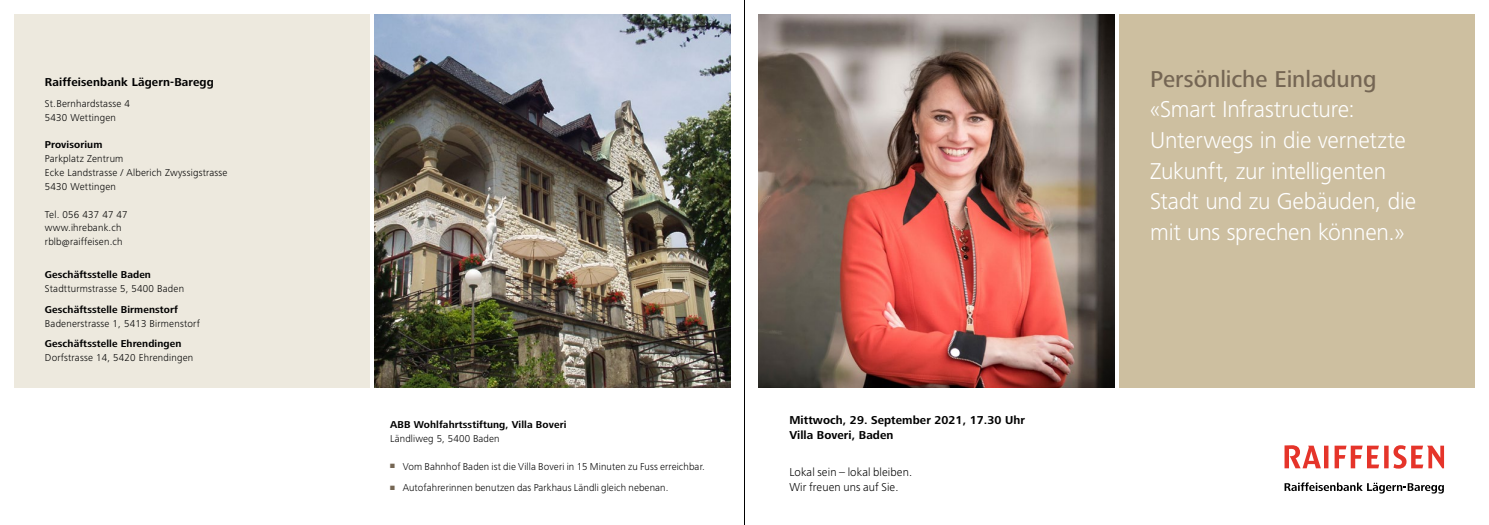
<style>
.page{position:relative;width:1489px;height:525px;background:#fff}
.page>*{position:absolute;margin:0;border:0;box-sizing:border-box;transform-origin:0 0}
.t1{font:300 23.75px/30.6px "Frutiger Next LT";letter-spacing:-.01em;color:#fff}
.t2{font:500 23.75px "Frutiger Next LT";letter-spacing:-.005em;color:#756654}
.t3{font:700 11.88px/15.6px "Frutiger Next LT";letter-spacing:.005em;color:#000}
.t4{font:300 11.88px/15.6px "Frutiger Next LT";letter-spacing:.01em;color:#000}
.t5{font:300 10.25px/13.9px "Frutiger Next LT";letter-spacing:.02em;color:#000}
.t6{font:700 10.25px "Frutiger Next LT";letter-spacing:.01em;color:#000}
.s1{color:#756654}
</style>
<div class="page">
<img style="left:758px;top:14px;width:355px;height:373px">
<svg style="left:1284px;top:445px;width:159px;height:23px"></svg>
<svg style="left:1284px;top:482px;width:159px;height:11px"></svg>
<img style="left:375px;top:14px;width:355px;height:374px">
<div style="left:14px;top:14px;width:355px;height:373px;background:#ede9de"></div>
<div style="left:1119px;top:14px;width:355px;height:373px;background:#cdbfa0"></div>
<hr style="left:744px;top:0;width:1px;height:524px;background:#000">
<p class="t3" style="left:45px;top:74px;width:170px">Raiffeisenbank Lägern-Baregg</p>
<p class="t5" style="left:45px;top:96px;width:87px">St.Bernhardstasse 4<br>5430 Wettingen</p>
<p class="t6" style="left:45px;top:139px;width:59px">Provisorium</p>
<p class="t5" style="left:45px;top:152px;width:184px">Parkplatz Zentrum<br>Ecke Landstrasse / Alberich Zwyssigstrasse<br>5430 Wettingen</p>
<p class="t5" style="left:45px;top:207px;width:84px">Tel. 056 437 47 47 www.ihrebank.ch rblb@raiffeisen.ch</p>
<p class="t6" style="left:45px;top:269px;width:108px">Geschäftsstelle Baden</p>
<p class="t5" style="left:45px;top:281px;width:141px">Stadtturmstrasse 5, 5400 Baden</p>
<p class="t6" style="left:45px;top:303px;width:134px">Geschäftsstelle Birmenstorf</p>
<p class="t5" style="left:45px;top:316px;width:156px">Badenerstrasse 1, 5413 Birmenstorf</p>
<p class="t6" style="left:45px;top:338px;width:138px">Geschäftsstelle Ehrendingen</p>
<p class="t5" style="left:45px;top:351px;width:150px">Dorfstrasse 14, 5420 Ehrendingen</p>
<p class="t6" style="left:390px;top:419px;width:178px">ABB Wohlfahrtsstiftung, Villa Boveri</p>
<p class="t5" style="left:390px;top:431px;width:111px">Ländliweg 5, 5400 Baden</p>
<p class="t5" style="left:390px;top:459px;width:316px"><span class="s1">■</span> Vom Bahnhof Baden ist die Villa Boveri in 15 Minuten zu Fuss erreichbar.</p>
<p class="t5" style="left:390px;top:480px;width:280px"><span class="s1">■</span> Autofahrerinnen benutzen das Parkhaus Ländli gleich nebenan.</p>
<p class="t3" style="left:789px;top:412px;width:237px">Mittwoch, 29. September 2021, 17.30 Uhr<br>Villa Boveri, Baden</p>
<p class="t4" style="left:789px;top:463px;width:124px">Lokal sein – lokal bleiben.<br>Wir freuen uns auf Sie.</p>
<h1 class="t2" style="left:1150px;top:66px;width:228px">Persönliche Einladung</h1>
<h1 class="t1" style="left:1150px;top:94px;width:267px">«Smart Infrastructure:<br>Unterwegs in die vernetzte<br>Zukunft, zur intelligenten<br>Stadt und zu Gebäuden, die mit uns sprechen können.»</h1>
</div>
